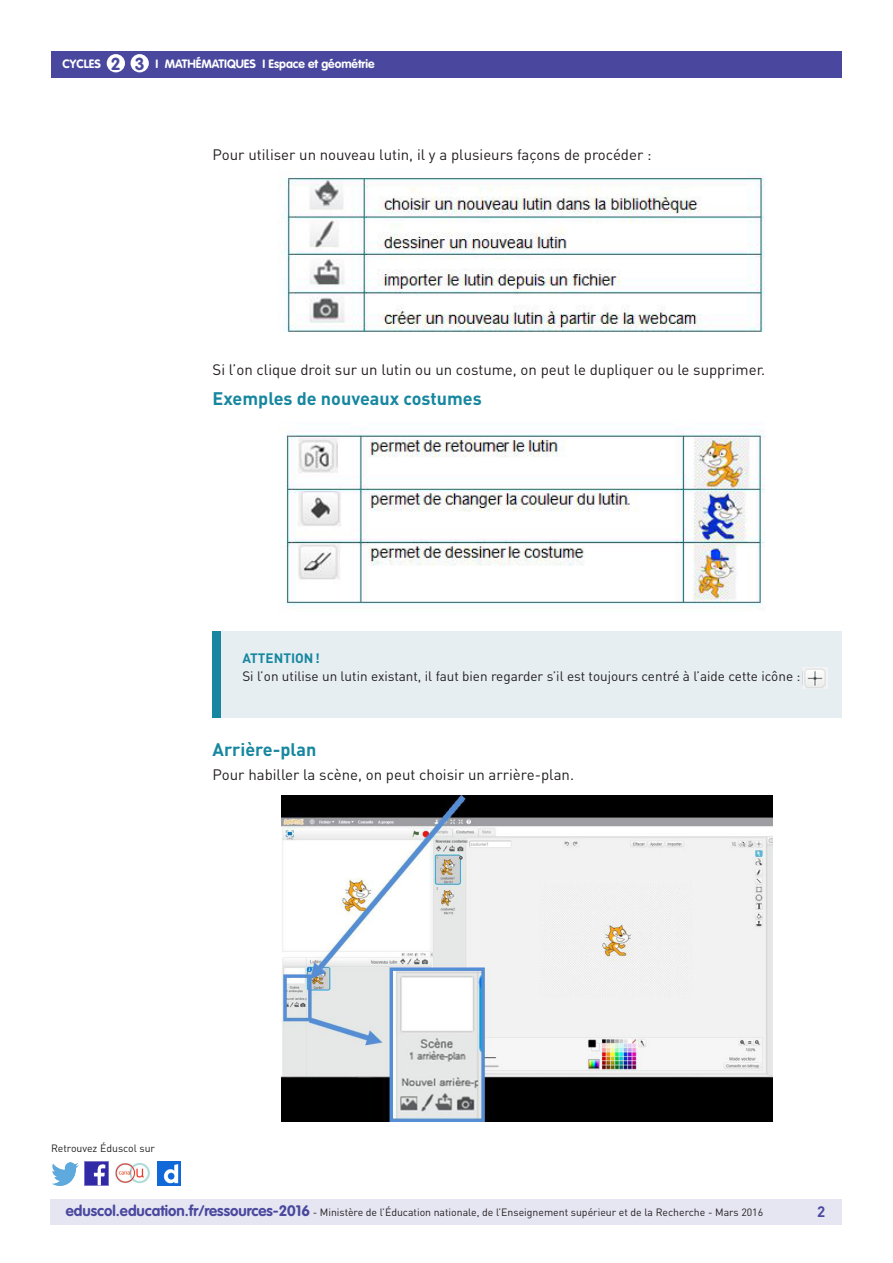
<style>
.page{position:relative;width:893px;height:1263px;background:#fff}
.page>*{position:absolute;margin:0;border:0;box-sizing:border-box;transform-origin:0 0}
._04_Titre_de_niveau{font:700 18px "DIN Pro";color:#16879f}
.t1{font:700 17.25px "VAG Rounded Std";color:#4a489e}
._06_Texte_courant{font:15px "DIN Pro";color:#231f20}
.t2{font:700 15px "DIN Pro";color:#4a489e}
._15_texte_encadré{font:13.5px "DIN Pro";color:#231f20}
._15_Titre_encadré{font:700 13.5px "DIN Pro";color:#16879f}
.t3{font:700 12px "VAG Rounded Std";color:#fff}
.t4{font:10.5px "DIN Pro";color:#231f20}
.s1{font-family:"VAG Rounded Std";font-weight:700;font-size:15px;color:#4a489e}
</style>
<div class="page">
<div style="left:50px;top:1199px;width:791px;height:26px;background:#e6e5f2"></div>
<div style="left:51px;top:51px;width:791px;height:27px;background:#4a489e"></div>
<div style="left:107px;top:54px;width:18px;height:18px;background:#fff;border-radius:50%"></div>
<div style="left:131px;top:54px;width:18px;height:18px;background:#fff;border-radius:50%"></div>
<img style="left:85px;top:1162px;width:23px;height:23px">
<img style="left:51px;top:1163px;width:28px;height:22px">
<img style="left:158px;top:1162px;width:22px;height:23px">
<img style="left:115px;top:1163px;width:35px;height:21px">
<img style="left:282px;top:177px;width:483px;height:155px">
<img style="left:284px;top:428px;width:481px;height:179px">
<div style="left:213px;top:631px;width:629px;height:87px;background:#e6eef2"></div>
<div style="left:213px;top:631px;width:8px;height:87px;background:#16879f"></div>
<img style="left:803px;top:667px;width:24px;height:21px">
<img style="left:282px;top:796px;width:491px;height:325px">
<p class="t3" style="left:63px;top:57px;width:40px">CYCLES</p>
<p class="t3" style="left:156px;top:57px;width:221px">I MATHÉMATIQUES I Espace et géométrie</p>
<p class="t1" style="left:111px;top:53px;width:11px">2</p>
<p class="t1" style="left:135px;top:53px;width:11px">3</p>
<p class="_06_Texte_courant" style="left:213px;top:145px;width:440px">Pour utiliser un nouveau lutin, il y a plusieurs façons de procéder :</p>
<p class="_06_Texte_courant" style="left:213px;top:360px;width:554px">Si l’on clique droit sur un lutin ou un costume, on peut le dupliquer ou le supprimer.</p>
<p class="_04_Titre_de_niveau" style="left:213px;top:387px;width:271px">Exemples de nouveaux costumes</p>
<p class="_15_Titre_encadré" style="left:242px;top:649px;width:79px">ATTENTION!</p>
<p class="_15_texte_encadré" style="left:242px;top:668px;width:560px">Si l’on utilise un lutin existant, il faut bien regarder s’il est toujours centré à l’aide cette icône :</p>
<p class="_04_Titre_de_niveau" style="left:213px;top:738px;width:105px">Arrière-plan</p>
<p class="_06_Texte_courant" style="left:213px;top:765px;width:363px">Pour habiller la scène, on peut choisir un arrière-plan.</p>
<p class="t4" style="left:51px;top:1141px;width:106px">Retrouvez Éduscol sur</p>
<p class="t4" style="left:66px;top:1205px;width:699px"><span class="s1">eduscol.education.fr/ressources-2016</span> - Ministère de l’Éducation nationale, de l’Enseignement supérieur et de la Recherche - Mars 2016</p>
<p class="t2" style="left:817px;top:1201px;width:10px">2</p>
</div>
